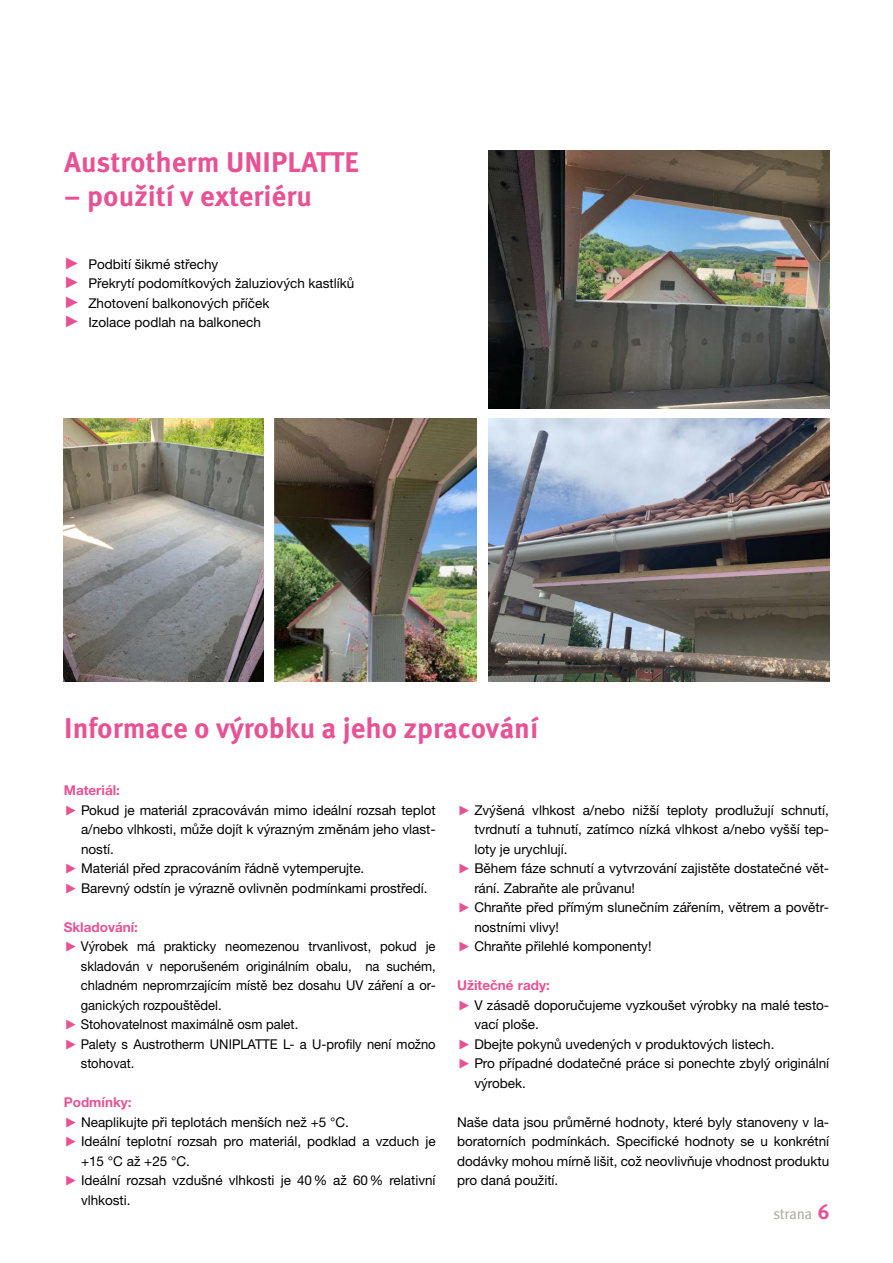
<style>
.page{position:relative;width:893px;height:1263px;background:#fff}
.page>*{position:absolute;margin:0;border:0;box-sizing:border-box;transform-origin:0 0}
.t1{font:700 28.5px "Meta Pro";color:#e75294}
.t2{font:15px "Meta Pro";letter-spacing:-.03em;color:#b2b1a6}
.t3{font:13.5px/19.5px "Helvetica Neue LTW1 G";color:#000;text-align:justify}
.t4{font:13.5px "Helvetica Neue LTW1 G";color:#000;scale:.96 1}
.t5{font:13.5px/19.5px "Helvetica Neue LT Pro";color:#000}
.t6{font:700 13.5px "Helvetica Neue LT Pro";color:#e75294}
.s1{font-family:"Arial";font-size:16.5px;color:#e75294}
.s2{font-family:"Scala Sans Pro";font-weight:700;color:#e75294}
.s3{font-weight:700;font-size:21px;color:#e75294}
</style>
<div class="page">
<img style="left:488px;top:150px;width:341px;height:258px">
<img style="left:64px;top:419px;width:199px;height:262px">
<img style="left:488px;top:419px;width:341px;height:262px">
<img style="left:274px;top:419px;width:203px;height:262px">
<h1 class="t1" style="left:64px;top:144px;width:296px">Austrotherm UNIPLATTE</h1>
<h1 class="t1" style="left:64px;top:178px;width:249px">– použití v exteriéru</h1>
<p class="t5" style="left:64px;top:254px;width:292px"><span class="s1">►</span> Podbití šikmé střechy<br><span class="s1">►</span> Překrytí podomítkových žaluziových kastlíků <span class="s1">►</span> Zhotovení balkonových příček<br><span class="s1">►</span> Izolace podlah na balkonech</p>
<h1 class="t1" style="left:64px;top:709px;width:475px">Informace o výrobku a jeho zpracování</h1>
<p class="t6" style="left:64px;top:782px;width:58px">Materiál:</p>
<p class="t3" style="left:64px;top:800px;width:373px"><span class="s2">▶</span> Pokud je materiál zpracováván mimo ideální rozsah teplot</p>
<p class="t3" style="left:81px;top:819px;width:356px">a/nebo vlhkosti, může dojít k výrazným změnám jeho vlast-</p>
<p class="t3" style="left:81px;top:839px;width:35px">ností.</p>
<p class="t3" style="left:64px;top:858px;width:302px"><span class="s2">▶</span> Materiál před zpracováním řádně vytemperujte.</p>
<p class="t3" style="left:64px;top:878px;width:365px"><span class="s2">▶</span> Barevný odstín je výrazně ovlivněn podmínkami prostředí.</p>
<p class="t6" style="left:64px;top:918px;width:76px">Skladování:</p>
<p class="t4" style="left:64px;top:938px;width:389px"><span class="s2">▶</span> Výrobek má prakticky neomezenou trvanlivost, pokud je</p>
<p class="t4" style="left:81px;top:957px;width:371px">skladován v neporušeném originálním obalu, na suchém,</p>
<p class="t4" style="left:81px;top:977px;width:371px">chladném nepromrzajícím místě bez dosahu UV záření a or-</p>
<p class="t4" style="left:81px;top:996px;width:148px">ganických rozpouštědel.</p>
<p class="t4" style="left:64px;top:1016px;width:246px"><span class="s2">▶</span> Stohovatelnost maximálně osm palet.</p>
<p class="t4" style="left:64px;top:1035px;width:389px"><span class="s2">▶</span> Palety s Austrotherm UNIPLATTE L- a U-profily není možno</p>
<p class="t4" style="left:81px;top:1055px;width:57px">stohovat.</p>
<p class="t6" style="left:64px;top:1094px;width:69px">Podmínky:</p>
<p class="t3" style="left:64px;top:1112px;width:287px"><span class="s2">▶</span> Neaplikujte při teplotách menších než +5 °C.</p>
<p class="t3" style="left:64px;top:1131px;width:373px"><span class="s2">▶</span> Ideální teplotní rozsah pro materiál, podklad a vzduch je</p>
<p class="t3" style="left:81px;top:1151px;width:111px">+15 °C až +25 °C.</p>
<p class="t3" style="left:64px;top:1170px;width:373px"><span class="s2">▶</span> Ideální rozsah vzdušné vlhkosti je 40% až 60% relativní</p>
<p class="t3" style="left:81px;top:1190px;width:51px">vlhkosti.</p>
<p class="t3" style="left:457px;top:800px;width:373px"><span class="s2">▶</span> Zvýšená vlhkost a/nebo nižší teploty prodlužují schnutí,</p>
<p class="t3" style="left:474px;top:819px;width:356px">tvrdnutí a tuhnutí, zatímco nízká vlhkost a/nebo vyšší tep-</p>
<p class="t3" style="left:474px;top:839px;width:95px">loty je urychlují.</p>
<p class="t3" style="left:457px;top:858px;width:374px"><span class="s2">▶</span> Během fáze schnutí a vytvrzování zajistěte dostatečné vět-</p>
<p class="t3" style="left:474px;top:878px;width:162px">rání. Zabraňte ale průvanu!</p>
<p class="t3" style="left:457px;top:897px;width:373px"><span class="s2">▶</span> Chraňte před přímým slunečním zářením, větrem a povětr-</p>
<p class="t3" style="left:474px;top:917px;width:86px">nostními vlivy!</p>
<p class="t3" style="left:457px;top:936px;width:196px"><span class="s2">▶</span> Chraňte přilehlé komponenty!</p>
<p class="t6" style="left:457px;top:977px;width:94px">Užitečné rady:</p>
<p class="t3" style="left:457px;top:995px;width:374px"><span class="s2">▶</span> V zásadě doporučujeme vyzkoušet výrobky na malé testo-</p>
<p class="t3" style="left:474px;top:1014px;width:66px">vací ploše.</p>
<p class="t3" style="left:457px;top:1034px;width:319px"><span class="s2">▶</span> Dbejte pokynů uvedených v produktových listech.</p>
<p class="t3" style="left:457px;top:1053px;width:374px"><span class="s2">▶</span> Pro případné dodatečné práce si ponechte zbylý originální</p>
<p class="t3" style="left:474px;top:1073px;width:53px">výrobek.</p>
<p class="t3" style="left:457px;top:1112px;width:374px">Naše data jsou průměrné hodnoty, které byly stanoveny v la&shy;boratorních podmínkách. Specifické hodnoty se u konkrétní dodávky mohou mírně lišit, což neovlivňuje vhodnost produktu pro daná použití.</p>
<p class="t2" style="left:773px;top:1202px;width:58px">strana <span class="s3">6</span></p>
</div>
